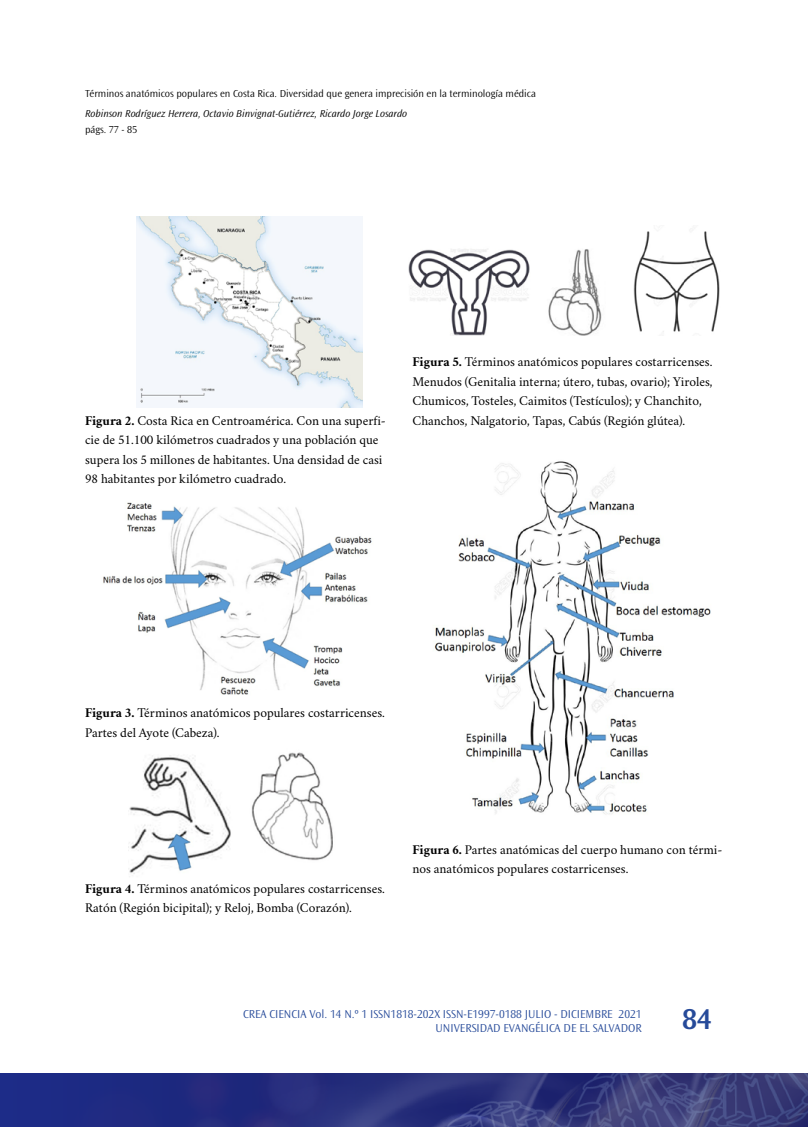
<style>
.page{position:relative;width:808px;height:1127px;background:#fff}
.page>*{position:absolute;margin:0;border:0;box-sizing:border-box;transform-origin:0 0}
.t1{font:600 30px "Ocean Sans Std";color:#264a99}
.t2{font:13.5px/19.5px "Crimson";color:#000}
.t3{font:300 12px/13.5px "Ocean Sans Std";color:#264a99;text-align:right}
.t4{font:300 10.5px "Ocean Sans Std";color:#000}
.t5{font:italic 300 10.5px "Ocean Sans Std";color:#000}
.s1{font-weight:700}
</style>
<div class="page">
<img style="left:136px;top:216px;width:226px;height:191px">
<img style="left:103px;top:502px;width:269px;height:193px">
<img style="left:128px;top:752px;width:205px;height:122px">
<img style="left:408px;top:231px;width:312px;height:105px">
<img style="left:434px;top:461px;width:277px;height:354px">
<svg style="left:0;top:1074px;width:808px;height:53px;background:#2d347e"></svg>
<p class="t4" style="left:85px;top:88px;width:452px">Términos anatómicos populares en Costa Rica. Diversidad que genera imprecisión en la terminología médica</p>
<p class="t5" style="left:85px;top:107px;width:324px">Robinson Rodríguez Herrera, Octavio Binvignat-Gutiérrez, Ricardo Jorge Losardo</p>
<p class="t4" style="left:85px;top:124px;width:54px">págs. 77 - 85</p>
<p class="t2" style="left:85px;top:409px;width:302px"><span class="s1">Figura 2.</span> Costa Rica en Centroamérica. Con una superfi&shy;cie de 51.100 kilómetros cuadrados y una población que supera los 5 millones de habitantes. Una densidad de casi 98 habitantes por kilómetro cuadrado.</p>
<p class="t2" style="left:412px;top:350px;width:302px"><span class="s1">Figura 5.</span> Términos anatómicos populares costarricenses.<br>Menudos (Genitalia interna; útero, tubas, ovario); Yiroles, Chumicos, Tosteles, Caimitos (Testículos); y Chanchito, Chanchos, Nalgatorio, Tapas, Cabús (Región glútea).</p>
<p class="t2" style="left:85px;top:701px;width:301px"><span class="s1">Figura 3.</span> Términos anatómicos populares costarricenses.<br>Partes del Ayote (Cabeza).</p>
<p class="t2" style="left:85px;top:877px;width:301px"><span class="s1">Figura 4.</span> Términos anatómicos populares costarricenses.<br>Ratón (Región bicipital); y Reloj, Bomba (Corazón).</p>
<p class="t2" style="left:412px;top:838px;width:311px"><span class="s1">Figura 6.</span> Partes anatómicas del cuerpo humano con térmi&shy;nos anatómicos populares costarricenses.</p>
<p class="t3" style="left:243px;top:1007px;width:400px">CREA CIENCIA Vol. 14 N.º 1 ISSN1818-202X ISSN-E1997-0188 JULIO - DICIEMBRE 2021<br>UNIVERSIDAD EVANGÉLICA DE EL SALVADOR</p>
<h1 class="t1" style="left:682px;top:1002px;width:32px">84</h1>
</div>
